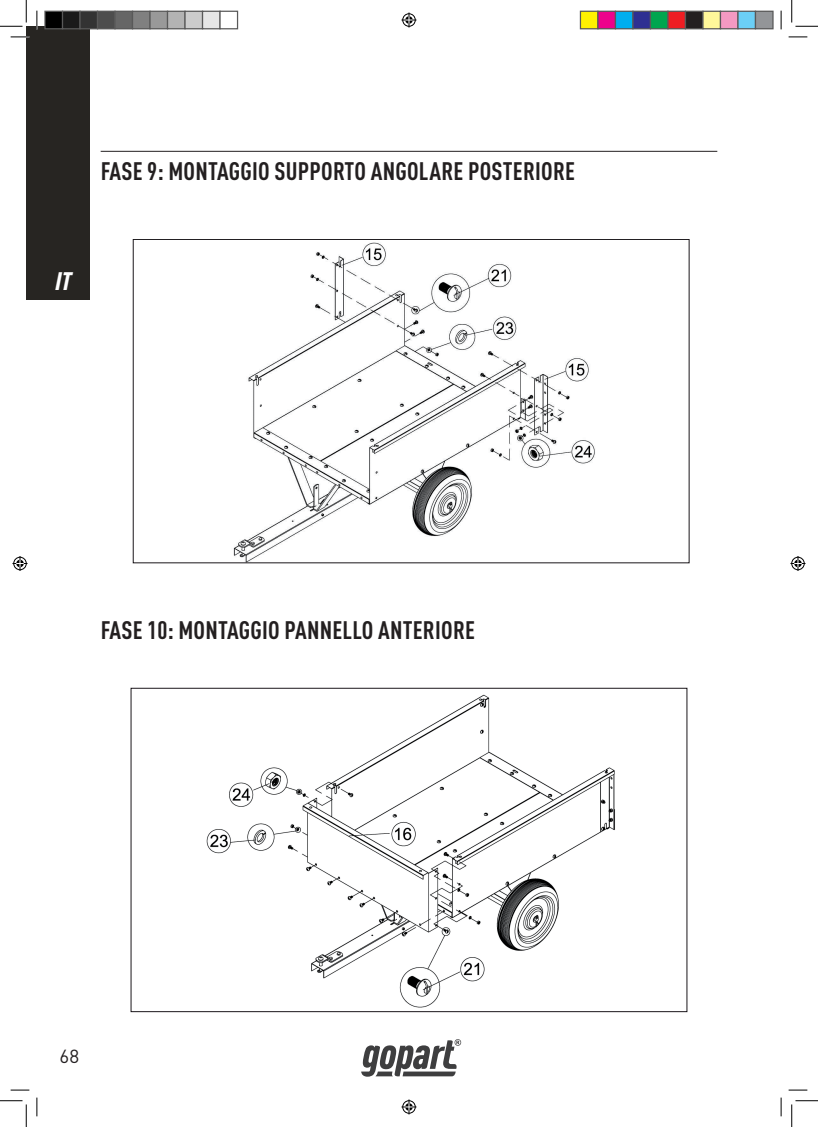
<style>
.page{position:relative;width:818px;height:1127px;background:#fff}
.page>*{position:absolute;margin:0;border:0;box-sizing:border-box;transform-origin:0 0}
.t1{font:700 condensed 25px "DIN Pro";letter-spacing:.01em;color:#231f20}
.t2{font:italic 900 condensed 25px "DIN Pro";color:#fff}
.t3{font:18.75px "DIN Pro";color:#231f20}
</style>
<div class="page">
<div style="left:26px;top:26px;width:64px;height:273px;background:#272522"></div>
<hr style="left:101px;top:151px;width:616px;height:1px;background:#231f20">
<svg style="left:361px;top:1039px;width:100px;height:37px"></svg>
<img style="left:233px;top:242px;width:362px;height:319px">
<img style="left:206px;top:694px;width:409px;height:314px">
<svg style="left:11px;top:36px;width:18px;height:2px"></svg>
<svg style="left:788px;top:36px;width:19px;height:2px"></svg>
<svg style="left:11px;top:1089px;width:18px;height:1px"></svg>
<svg style="left:788px;top:1089px;width:19px;height:1px"></svg>
<svg style="left:36px;top:11px;width:2px;height:18px"></svg>
<svg style="left:36px;top:1097px;width:2px;height:18px"></svg>
<svg style="left:780px;top:11px;width:2px;height:18px"></svg>
<svg style="left:780px;top:1097px;width:2px;height:18px"></svg>
<svg style="left:0;top:0;width:27px;height:27px"></svg>
<svg style="left:0;top:1100px;width:27px;height:26px"></svg>
<svg style="left:791px;top:0;width:27px;height:27px"></svg>
<svg style="left:791px;top:1100px;width:27px;height:26px"></svg>
<svg style="left:401px;top:13px;width:15px;height:15px"></svg>
<svg style="left:401px;top:1099px;width:15px;height:15px"></svg>
<svg style="left:13px;top:556px;width:15px;height:15px"></svg>
<svg style="left:790px;top:556px;width:15px;height:15px"></svg>
<div style="left:45px;top:11px;width:18px;height:18px;background:#000"></div>
<div style="left:44px;top:11px;width:19px;height:18px;border:1px solid #595959"></div>
<div style="left:63px;top:11px;width:17px;height:18px;background:#1a1a1a"></div>
<div style="left:62px;top:11px;width:19px;height:18px;border:1px solid #595959"></div>
<div style="left:80px;top:11px;width:18px;height:18px;background:#333"></div>
<div style="left:79px;top:11px;width:19px;height:18px;border:1px solid #595959"></div>
<div style="left:98px;top:11px;width:17px;height:18px;background:#4d4d4d"></div>
<div style="left:97px;top:11px;width:19px;height:18px;border:1px solid #595959"></div>
<div style="left:115px;top:11px;width:18px;height:18px;background:#666"></div>
<div style="left:114px;top:11px;width:19px;height:18px;border:1px solid #595959"></div>
<div style="left:133px;top:11px;width:17px;height:18px;background:#808080"></div>
<div style="left:132px;top:11px;width:19px;height:18px;border:1px solid #595959"></div>
<div style="left:150px;top:11px;width:18px;height:18px;background:#999"></div>
<div style="left:149px;top:11px;width:19px;height:18px;border:1px solid #595959"></div>
<div style="left:168px;top:11px;width:17px;height:18px;background:#b3b3b3"></div>
<div style="left:167px;top:11px;width:19px;height:18px;border:1px solid #595959"></div>
<div style="left:185px;top:11px;width:18px;height:18px;background:#ccc"></div>
<div style="left:184px;top:11px;width:19px;height:18px;border:1px solid #595959"></div>
<div style="left:203px;top:11px;width:17px;height:18px;background:#e6e6e6"></div>
<div style="left:202px;top:11px;width:19px;height:18px;border:1px solid #595959"></div>
<div style="left:219px;top:11px;width:19px;height:18px;border:1px solid #595959"></div>
<div style="left:580px;top:11px;width:18px;height:18px;background:#fff101"></div>
<div style="left:580px;top:11px;width:18px;height:18px;border:1px solid #595959"></div>
<div style="left:598px;top:11px;width:17px;height:18px;background:#ed028c"></div>
<div style="left:597px;top:11px;width:19px;height:18px;border:1px solid #595959"></div>
<div style="left:615px;top:11px;width:18px;height:18px;background:#00aeef"></div>
<div style="left:615px;top:11px;width:18px;height:18px;border:1px solid #595959"></div>
<div style="left:633px;top:11px;width:17px;height:18px;background:#2e3092"></div>
<div style="left:632px;top:11px;width:19px;height:18px;border:1px solid #595959"></div>
<div style="left:650px;top:11px;width:18px;height:18px;background:#00a54f"></div>
<div style="left:650px;top:11px;width:18px;height:18px;border:1px solid #595959"></div>
<div style="left:668px;top:11px;width:17px;height:18px;background:#ee1d23"></div>
<div style="left:667px;top:11px;width:19px;height:18px;border:1px solid #595959"></div>
<div style="left:685px;top:11px;width:18px;height:18px;background:#231f20"></div>
<div style="left:685px;top:11px;width:18px;height:18px;border:1px solid #595959"></div>
<div style="left:703px;top:11px;width:17px;height:18px;background:#fff79a"></div>
<div style="left:702px;top:11px;width:19px;height:18px;border:1px solid #595959"></div>
<div style="left:720px;top:11px;width:18px;height:18px;background:#f499c2"></div>
<div style="left:720px;top:11px;width:18px;height:18px;border:1px solid #595959"></div>
<div style="left:738px;top:11px;width:17px;height:18px;background:#6bcff6"></div>
<div style="left:737px;top:11px;width:19px;height:18px;border:1px solid #595959"></div>
<div style="left:755px;top:11px;width:18px;height:18px;background:#939598"></div>
<div style="left:755px;top:11px;width:18px;height:18px;border:1px solid #595959"></div>
<p class="t1" style="left:101px;top:152px;width:476px">FASE 9: MONTAGGIO SUPPORTO ANGOLARE POSTERIORE</p>
<p class="t2" style="left:55px;top:262px;width:17px">IT</p>
<p class="t1" style="left:101px;top:610px;width:376px">FASE 10: MONTAGGIO PANNELLO ANTERIORE</p>
<p class="t3" style="left:60px;top:1041px;width:21px">68</p>
</div>
